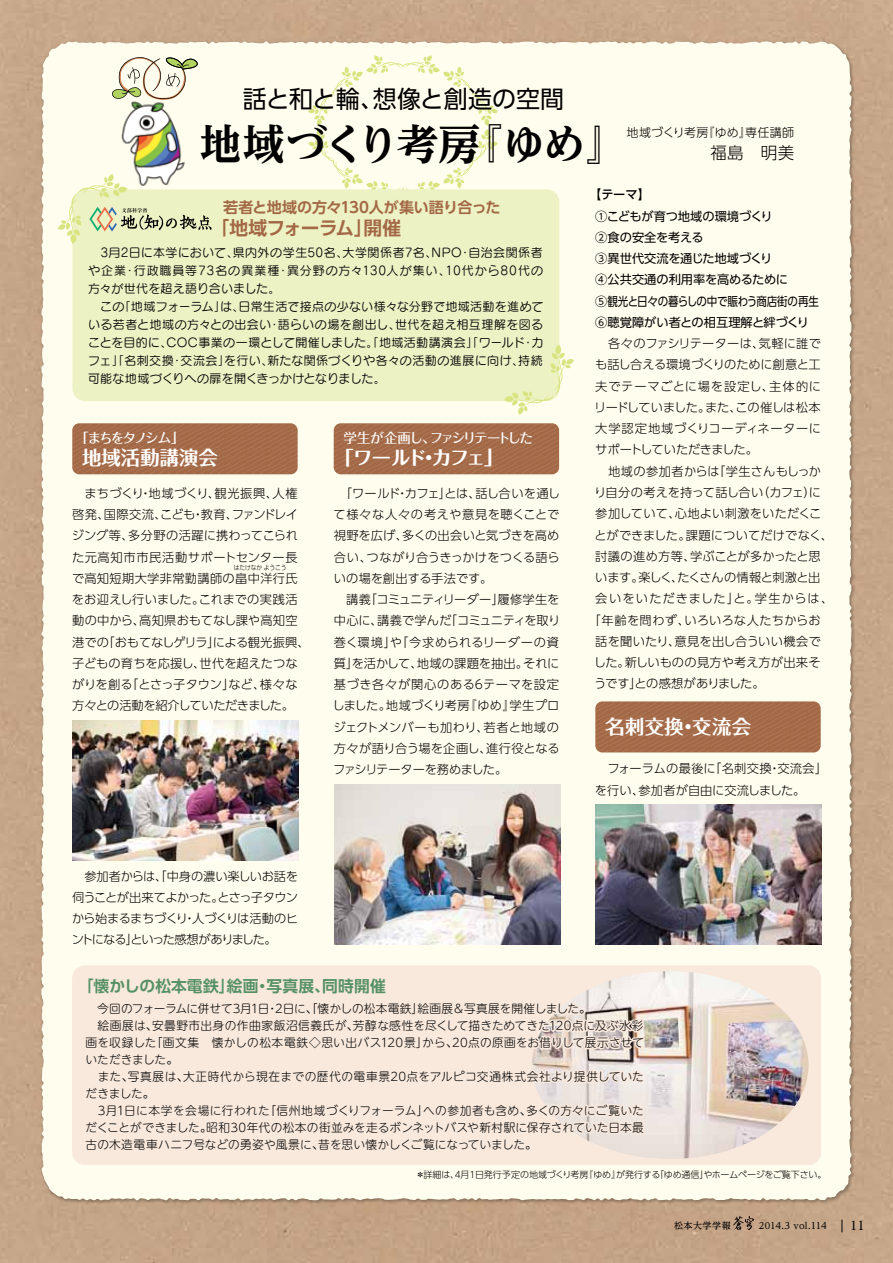
<style>
.page{position:relative;width:893px;height:1263px;background:#c6a689}
.page>*{position:absolute;margin:0;border:0;box-sizing:border-box;transform-origin:0 0}
.t1{font:700 expanded 42px "UD Reimin Pro";letter-spacing:-.035em;color:#000}
.t2{font:24px "UD Shin Go Pro";letter-spacing:-.01em;color:#000}
.t3{font:700 19.35px "Folk Pro";color:#fff}
.t4{font:700 18.75px "UD Shin Go Pro De";letter-spacing:-.03em;color:#a36845}
.t5{font:300 16.5px "UD Shin Go Pro";color:#000}
.t6{font:700 15.75px "UD Shin Go Pro De";letter-spacing:.015em;color:#569165}
.t7{font:700 15px "UD Shin Go Pro De";letter-spacing:-.025em;color:#a36845}
.t8{font:500 13.5px "Folk Pro";letter-spacing:-.135em;color:#fff}
.t9{font:300 12.15px/21.3px "UD Shin Go Pro";color:#000}
.t10{font:12.15px/21.3px "UD Shin Go Pro";letter-spacing:-.01em;color:#000}
.t11{font:300 12.15px "UD Shin Go Pro";letter-spacing:-.05em;color:#000}
.t12{font:300 12.15px "UD Shin Go Pro";letter-spacing:-.025em;color:#000}
.t13{font:300 12.15px "UD Shin Go Pro";letter-spacing:-.04em;color:#000}
.t14{font:300 12.15px "UD Shin Go Pro";letter-spacing:-.03em;color:#000}
.t15{font:300 12.15px "UD Shin Go Pro";letter-spacing:.02em;color:#000}
.t16{font:300 12.15px "UD Shin Go Pro";letter-spacing:.09em;color:#000}
.t17{font:300 12.15px "UD Shin Go Pro";letter-spacing:.03em;color:#000}
.t18{font:300 12.15px "UD Shin Go Pro";letter-spacing:.065em;color:#000}
.t19{font:300 12.15px "UD Shin Go Pro";letter-spacing:.05em;color:#000}
.t20{font:300 12.15px "UD Shin Go Pro";letter-spacing:-.035em;color:#000}
.t21{font:500 12.15px "UD Shin Go Pro";color:#000}
.t22{font:12px/18px "Seurat Pro M";letter-spacing:.03em;color:#000}
.t23{font:300 12px "UD Shin Go Pro";letter-spacing:.005em;color:#000}
.t24{font:500 12px "UD Reimin Pro";color:#000}
.t25{font:300 11.7px/17px "UD Shin M Go Pro";letter-spacing:.015em;color:#000}
.t26{font:300 9px "UD Shin Go Pro";letter-spacing:-.02em;color:#000}
.t27{font:500 9px "UD Reimin Pro";letter-spacing:.045em;color:#000}
.t28{font:300 6.45px "UD Shin Go Pro";letter-spacing:-.025em;color:#000;scale:.9 1}
</style>
<div class="page">
<div style="left:41px;top:41px;width:811px;height:1159px;background:#fffeee"></div>
<svg style="left:308px;top:55px;width:190px;height:134px;background:#fcfce6"></svg>
<div style="left:72px;top:189px;width:487px;height:212px;background:#edf2c5;border-radius:13px"></div>
<div style="left:72px;top:965px;width:749px;height:200px;background:#f9e9dd;border-radius:13px"></div>
<img style="left:646px;top:971px;width:163px;height:188px">
<svg style="left:504px;top:345px;width:70px;height:70px"></svg>
<img style="left:119px;top:100px;width:68px;height:74px">
<svg style="left:111px;top:56px;width:87px;height:44px;background:#dedcc4"></svg>
<div style="left:72px;top:423px;width:226px;height:51px;background:linear-gradient(to right,#a56c4a,#a56c4a);border-radius:7px"></div>
<div style="left:334px;top:423px;width:225px;height:51px;background:linear-gradient(to right,#a56c49,#a56c4a);border-radius:7px"></div>
<div style="left:595px;top:701px;width:226px;height:51px;background:linear-gradient(to right,#a56c4a,#a56c49);border-radius:7px"></div>
<svg style="left:83px;top:838px;width:563px;height:425px"></svg>
<svg style="left:58px;top:174px;width:154px;height:70px"></svg>
<img style="left:72px;top:720px;width:226px;height:140px">
<img style="left:595px;top:804px;width:226px;height:140px">
<img style="left:334px;top:784px;width:226px;height:160px">
<svg style="left:733px;top:1216px;width:21px;height:14px"></svg>
<svg style="left:842px;top:1219px;width:1px;height:13px"></svg>
<h2 class="t2" style="left:243px;top:80px;width:323px">話と和と輪、想像と創造の空間</h2>
<h1 class="t1" style="left:200px;top:110px;width:430px">地域づくり考房『ゆめ』</h1>
<p class="t23" style="left:626px;top:123px;width:169px">地域づくり考房『ゆめ』専任講師</p>
<h3 class="t5" style="left:711px;top:140px;width:85px">福島　明美</h3>
<p class="t7" style="left:223px;top:196px;width:279px">若者と地域の方々130人が集い語り合った</p>
<h3 class="t4" style="left:211px;top:213px;width:192px">「地域フォーラム」開催</h3>
<p class="t22" style="left:88px;top:243px;width:457px">　3月2日に本学において、県内外の学生50名、大学関係者7名、NPO・自治会関係者や企業・行政職員等73名の異業種・異分野の方々130人が集い、10代から80代の方々が世代を超え語り合いました。<br>　この「地域フォーラム」は、日常生活で接点の少ない様々な分野で地域活動を進めている若者と地域の方々との出会い・語らいの場を創出し、世代を超え相互理解を図ることを目的に、COC事業の一環として開催しました。「地域活動講演会」「ワールド・カフェ」「名刺交換・交流会」を行い、新たな関係づくりや各々の活動の進展に向け、持続可能な地域づくりへの扉を開くきっかけとなりました。</p>
<p class="t8" style="left:82px;top:426px;width:97px">｢まちをタノシム｣</p>
<h3 class="t3" style="left:82px;top:441px;width:137px">地域活動講演会</h3>
<p class="t9" style="left:72px;top:482px;width:240px">　まちづくり・地域づくり、観光振興、人権啓発、国際交流、こども・教育、ファンドレイジング等、多分野の活躍に携わってこられた元高知市市民活動サポートセンター長で高知短期大学非常勤講師の畠中洋行氏をお迎えし行いました。これまでの実践活動の中から、高知県おもてなし課や高知空港での「おもてなしゲリラ」による観光振興、子どもの育ちを応援し、世代を超えたつながりを創る「とさっ子タウン」など、様々な方々との活動を紹介していただきました。</p>
<p class="t28" style="left:234px;top:562px;width:60px">はたけなか ようこう</p>
<p class="t8" style="left:344px;top:426px;width:191px">学生が企画し、ファシリテートした</p>
<h3 class="t3" style="left:335px;top:441px;width:170px">「ワールド・カフェ」</h3>
<p class="t9" style="left:332px;top:482px;width:229px">　「ワールド・カフェ」とは、話し合いを通して様々な人々の考えや意見を聴くことで視野を広げ、多くの出会いと気づきを高め合い、つながり合うきっかけをつくる語らいの場を創出する手法です。<br>　講義「コミュニティリーダー」履修学生を中心に、講義で学んだ「コミュニティを取り巻く環境」や「今求められるリーダーの資質」を活かして、地域の課題を抽出。それに基づき各々が関心のある６テーマを設定しました。地域づくり考房『ゆめ』学生プロジェクトメンバーも加わり、若者と地域の方々が語り合う場を企画し、進行役となるファシリテーターを務めました。</p>
<p class="t9" style="left:72px;top:865px;width:228px;text-align:justify">　参加者からは、「中身の濃い楽しいお話を伺うことが出来てよかった。とさっ子タウンから始まるまちづくり・人づくりは活動のヒントになる」といった感想がありました。</p>
<p class="t21" style="left:589px;top:185px;width:62px">【テーマ】</p>
<p class="t10" style="left:595px;top:205px;width:225px">①こどもが育つ地域の環境づくり<br>②食の安全を考える<br>③異世代交流を通じた地域づくり<br>④公共交通の利用率を高めるために<br>⑤観光と日々の暮らしの中で賑わう商店街の再生<br>⑥聴覚障がい者との相互理解と絆づくり</p>
<p class="t9" style="left:595px;top:332px;width:227px">　各々のファシリテーターは、気軽に誰で</p>
<p class="t14" style="left:595px;top:355px;width:227px">も話し合える環境づくりのために創意と工</p>
<p class="t18" style="left:595px;top:376px;width:227px">夫でテーマごとに場を設定し、主体的に</p>
<p class="t11" style="left:594px;top:397px;width:228px">リードしていました。また、この催しは松本</p>
<p class="t19" style="left:595px;top:419px;width:227px">大学認定地域づくりコーディネーターに</p>
<p class="t20" style="left:595px;top:440px;width:164px">サポートしていただきました。</p>
<p class="t15" style="left:595px;top:461px;width:227px">　地域の参加者からは「学生さんもしっか</p>
<p class="t12" style="left:594px;top:482px;width:228px">り自分の考えを持って話し合い（カフェ）に</p>
<p class="t9" style="left:595px;top:502px;width:228px">参加していて、心地よい刺激をいただくこ</p>
<p class="t9" style="left:595px;top:524px;width:240px">とができました。課題についてだけでなく、</p>
<p class="t9" style="left:595px;top:545px;width:227px">討議の進め方等、学ぶことが多かったと思</p>
<p class="t13" style="left:595px;top:568px;width:227px">います。楽しく、たくさんの情報と刺激と出</p>
<p class="t16" style="left:595px;top:589px;width:239px">会いをいただきました」と。学生からは、</p>
<p class="t17" style="left:589px;top:610px;width:234px">「年齢を問わず、いろいろな人たちからお</p>
<p class="t9" style="left:595px;top:630px;width:227px">話を聞いたり、意見を出し合ういい機会で</p>
<p class="t9" style="left:594px;top:651px;width:228px">した。新しいものの見方や考え方が出来そ</p>
<p class="t11" style="left:594px;top:674px;width:172px">うです」との感想がありました。</p>
<h3 class="t3" style="left:605px;top:710px;width:148px">名刺交換・交流会</h3>
<p class="t9" style="left:595px;top:758px;width:234px">　フォーラムの最後に「名刺交換・交流会」を行い、参加者が自由に交流しました。</p>
<p class="t6" style="left:78px;top:973px;width:310px">「懐かしの松本電鉄」絵画・写真展、同時開催</p>
<p class="t25" style="left:86px;top:1000px;width:560px">　今回のフォーラムに併せて3月1日・2日に、「懐かしの松本電鉄」絵画展＆写真展を開催しました。<br>　絵画展は、安曇野市出身の作曲家飯沼信義氏が、芳醇な感性を尽くして描きためてきた120点に及ぶ水彩画を収録した「画文集　懐かしの松本電鉄◇思い出バス120景」から、20点の原画をお借りして展示させていただきました。<br>　また、写真展は、大正時代から現在までの歴代の電車景20点をアルピコ交通株式会社より提供していただきました。<br>　3月1日に本学を会場に行われた「信州地域づくりフォーラム」への参加者も含め、多くの方々にご覧いただくことができました。昭和30年代の松本の街並みを走るボンネットバスや新村駅に保存されていた日本最古の木造電車ハニフ号などの勇姿や風景に、昔を思い懐かしくご覧になっていました。</p>
<p class="t26" style="left:416px;top:1167px;width:412px">＊詳細は、4月1日発行予定の地域づくり考房『ゆめ』が発行する「ゆめ通信」やホームページをご覧下さい。</p>
<p class="t27" style="left:674px;top:1218px;width:154px">松本大学学報　　　2014.3 vol.114</p>
<p class="t24" style="left:850px;top:1215px;width:16px">11</p>
</div>
